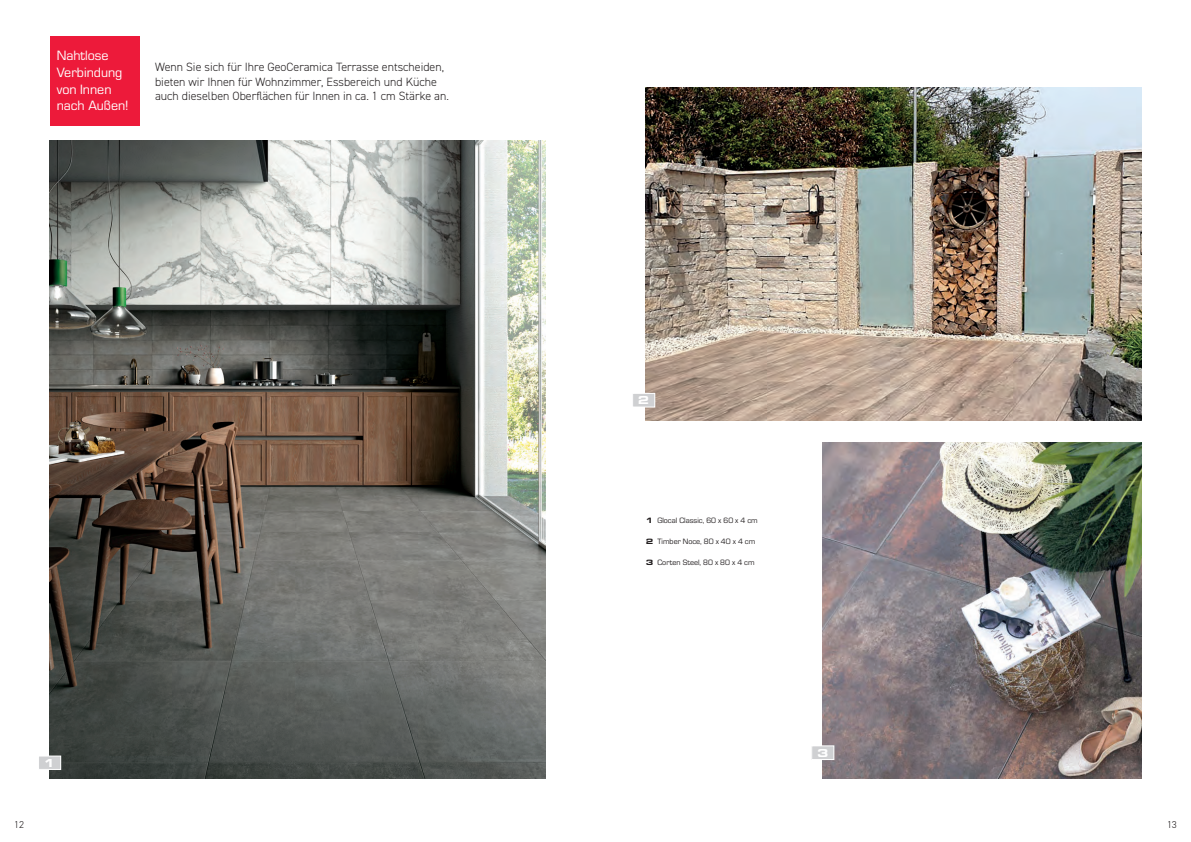
<style>
.page{position:relative;width:1191px;height:842px;background:#fff}
.page>*{position:absolute;margin:0;border:0;box-sizing:border-box;transform-origin:0 0}
.t1{font:14px/16.8px "Eurostile";color:#fff}
.t2{font:300 12px/14.4px "DIN2014";color:#231f20}
.t3{font:900 12px "Eurostile Ext";color:#fff}
.t4{font:300 10px "DIN2014";color:#231f20}
.t5{font:8px "Eurostile";color:#231f20}
.s1{font-family:"Eurostile Ext";font-weight:900}
</style>
<div class="page">
<img style="left:822px;top:443px;width:319px;height:335px">
<img style="left:50px;top:141px;width:496px;height:637px">
<div style="left:39px;top:756px;width:22px;height:13px;background:#cfd0d2"></div>
<div style="left:38px;top:756px;width:23px;height:14px;border:1px solid #fff"></div>
<div style="left:50px;top:36px;width:89px;height:90px;background:#ed1a3a"></div>
<img style="left:645px;top:87px;width:496px;height:334px">
<div style="left:632px;top:393px;width:23px;height:14px;background:#cfd0d2"></div>
<div style="left:632px;top:393px;width:23px;height:14px;border:1px solid #fff"></div>
<div style="left:811px;top:746px;width:23px;height:13px;background:#cfd0d2"></div>
<div style="left:811px;top:746px;width:23px;height:14px;border:1px solid #fff"></div>
<p class="t1" style="left:57px;top:46px;width:73px">Nahtlose<br>Verbindung von Innen nach Außen!</p>
<p class="t2" style="left:155px;top:60px;width:295px">Wenn Sie sich für Ihre GeoCeramica Terrasse entscheiden, bieten wir Ihnen für Wohnzimmer, Essbereich und Küche auch dieselben Oberflächen für Innen in ca. 1 cm Stärke an.</p>
<p class="t3" style="left:44px;top:754px;width:13px">1</p>
<p class="t3" style="left:638px;top:391px;width:13px">2</p>
<p class="t5" style="left:646px;top:515px;width:114px"><span class="s1">1</span> Glocal Classic, 60 x 60 x 4 cm</p>
<p class="t5" style="left:646px;top:536px;width:111px"><span class="s1">2</span> Timber Noce, 80 x 40 x 4 cm</p>
<p class="t5" style="left:646px;top:557px;width:110px"><span class="s1">3</span> Corten Steel, 80 x 80 x 4 cm</p>
<p class="t3" style="left:817px;top:744px;width:13px">3</p>
<p class="t4" style="left:14px;top:818px;width:11px">12</p>
<p class="t4" style="left:1167px;top:818px;width:11px">13</p>
</div>
